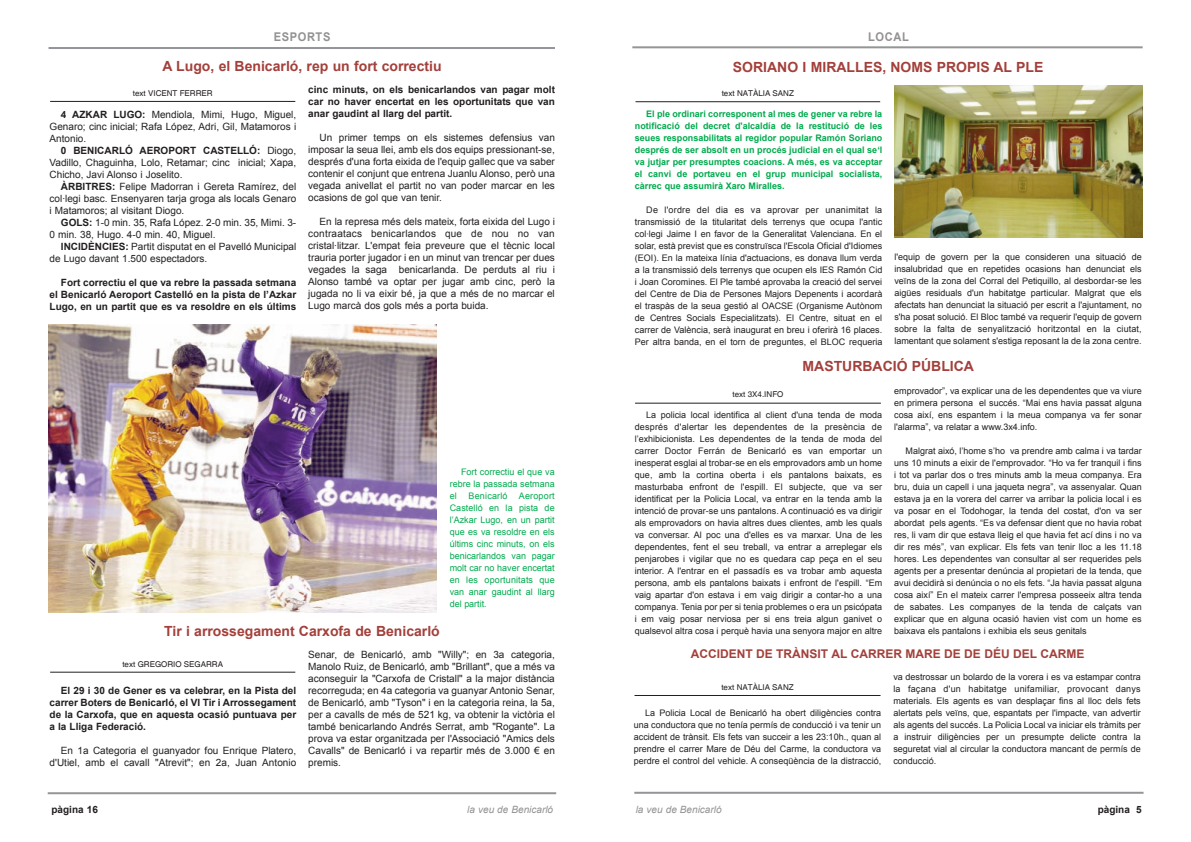
<style>
.page{position:relative;width:1191px;height:842px;background:#fff}
.page>*{position:absolute;margin:0;border:0;box-sizing:border-box;transform-origin:0 0}
.t1{font:700 14px "Arial";color:#a3403b}
.t2{font:700 12px "Arial";color:#a3403b}
.t3{font:700 12px "Arial";letter-spacing:.055em;color:#939191;scale:.92 1}
.t4{font:10px/12px "Arial";color:#231f20;text-align:justify}
.t5{font:700 10px/12px "Arial";color:#231f20;text-align:justify}
.t6{font:italic 10px "Arial";color:#939191}
.t7{font:9px/12px "Arial";color:#231f20;text-align:justify}
.t8{font:700 9px/12px "Arial";color:#00aa4e;text-align:justify}
.t9{font:9px/12px "Arial";color:#00aa4e;text-align:justify}
.t10{font:8px "Helvetica";color:#231f20}
.s1{font-weight:700}
</style>
<div class="page">
<hr style="left:48px;top:792px;width:508px;height:2px;background:#939598">
<hr style="left:634px;top:792px;width:509px;height:2px;background:#939598">
<hr style="left:48px;top:47px;width:507px;height:2px;background:#939598">
<hr style="left:632px;top:46px;width:510px;height:2px;background:#939598">
<hr style="left:635px;top:403px;width:246px;height:1px;background:#231f20">
<hr style="left:50px;top:101px;width:245px;height:1px;background:#231f20">
<img style="left:48px;top:325px;width:389px;height:287px">
<hr style="left:635px;top:102px;width:245px;height:1px;background:#231f20">
<img style="left:894px;top:85px;width:248px;height:152px">
<hr style="left:634px;top:695px;width:246px;height:1px;background:#231f20">
<hr style="left:50px;top:672px;width:245px;height:1px;background:#231f20">
<h2 class="t3" style="left:274px;top:30px;width:63px">ESPORTS</h2>
<h2 class="t3" style="left:868px;top:30px;width:46px">LOCAL</h2>
<h1 class="t1" style="left:162px;top:58px;width:281px">A Lugo, el Benicarló, rep un fort correctiu</h1>
<p class="t10" style="left:133px;top:88px;width:81px">text VICENT FERRER</p>
<p class="t4" style="left:50px;top:109px;width:248px;text-indent:11px"><span class="s1">4 AZKAR LUGO:</span> Mendiola, Mimi, Hugo, Miguel, Genaro; cinc inicial; Rafa López, Adri, Gil, Matamoros i Antonio.</p>
<p class="t4" style="left:50px;top:145px;width:248px;text-indent:11px"><span class="s1">0 BENICARLÓ AEROPORT CASTELLÓ:</span> Diogo, Vadillo, Chaguinha, Lolo, Retamar; cinc inicial; Xapa, Chicho, Javi Alonso i Joselito.</p>
<p class="t4" style="left:50px;top:181px;width:248px;text-indent:11px"><span class="s1">ÀRBITRES:</span> Felipe Madorran i Gereta Ramírez, del col·legi basc. Ensenyaren tarja groga als locals Genaro i Matamoros; al visitant Diogo.</p>
<p class="t4" style="left:50px;top:217px;width:248px;text-indent:11px"><span class="s1">GOLS:</span> 1-0 min. 35, Rafa López. 2-0 min. 35, Mimi. 3-<br>0 min. 38, Hugo. 4-0 min. 40, Miguel.</p>
<p class="t4" style="left:50px;top:241px;width:248px;text-indent:11px"><span class="s1">INCIDÈNCIES:</span> Partit disputat en el Pavelló Municipal de Lugo davant 1.500 espectadors.</p>
<p class="t5" style="left:50px;top:277px;width:248px;text-indent:11px">Fort correctiu el que va rebre la passada setmana el Benicarló Aeroport Castelló en la pista de l’Azkar Lugo, en un partit que es va resoldre en els últims</p>
<p class="t5" style="left:308px;top:83px;width:248px">cinc minuts, on els benicarlandos van pagar molt car no haver encertat en les oportunitats que van anar gaudint al llarg del partit.</p>
<p class="t4" style="left:308px;top:131px;width:248px;text-indent:11px">Un primer temps on els sistemes defensius van imposar la seua llei, amb els dos equips pressionant-se, després d'una forta eixida de l'equip gallec que va saber contenir el conjunt que entrena Juanlu Alonso, però una vegada anivellat el partit no van poder marcar en les ocasions de gol que van tenir.</p>
<p class="t4" style="left:308px;top:215px;width:248px;text-indent:11px">En la represa més dels mateix, forta eixida del Lugo i contraatacs benicarlandos que de nou no van cristal·litzar. L'empat feia preveure que el tècnic local trauria porter jugador i en un minut van trencar per dues vegades la saga benicarlanda. De perduts al riu i Alonso també va optar per jugar amb cinc, però la jugada no li va eixir bé, ja que a més de no marcar el Lugo marcà dos gols més a porta buida.</p>
<p class="t9" style="left:450px;top:466px;width:107px;text-indent:11px">Fort correctiu el que va rebre la passada setmana el</p>
<p class="t9" style="left:450px;top:490px;width:107px;text-indent:19px">Benicarló Aeroport Castelló en la pista de l’Azkar Lugo, en un partit que es va resoldre en els últims cinc minuts, on els benicarlandos van pagar molt car no haver encertat en les oportunitats que van anar gaudint al llarg del partit.</p>
<h1 class="t1" style="left:164px;top:623px;width:277px">Tir i arrossegament Carxofa de Benicarló</h1>
<p class="t10" style="left:122px;top:659px;width:102px">text GREGORIO SEGARRA</p>
<p class="t5" style="left:50px;top:685px;width:248px;text-indent:11px">El 29 i 30 de Gener es va celebrar, en la Pista del carrer Boters de Benicarló, el VI Tir i Arrossegament de la Carxofa, que en aquesta ocasió puntuava per a la Lliga Federació.</p>
<p class="t4" style="left:50px;top:745px;width:248px;text-align:right">En 1a Categoria el guanyador fou Enrique Platero, d'Utiel, amb el cavall "Atrevit"; en 2a, Juan Antonio</p>
<p class="t4" style="left:308px;top:648px;width:248px">Senar, de Benicarló, amb "Willy"; en 3a categoria, Manolo Ruiz, de Benicarló, amb "Brillant", que a més va aconseguir la "Carxofa de Cristall" a la major distància recorreguda; en 4a categoria va guanyar Antonio Senar, de Benicarló, amb "Tyson" i en la categoria reina, la 5a, per a cavalls de més de 521 kg, va obtenir la victòria el també benicarlando Andrés Serrat, amb "Rogante". La prova va estar organitzada per l'Associació "Amics dels Cavalls" de Benicarló i va repartir més de 3.000 € en premis.</p>
<h1 class="t1" style="left:733px;top:59px;width:312px">SORIANO I MIRALLES, NOMS PROPIS AL PLE</h1>
<p class="t10" style="left:721px;top:89px;width:74px">text NATÀLIA SANZ</p>
<p class="t8" style="left:635px;top:108px;width:249px;text-indent:11px">El ple ordinari corresponent al mes de gener va rebre la notificació del decret d'alcaldía de la restitució de les seues responsabilitats al regidor popular Ramón Soriano després de ser absolt en un procés judicial en el qual se‘l va jutjar per presumptes coacions. A més, es va acceptar el canvi de portaveu en el grup municipal socialista, càrrec que assumirà Xaro Miralles.</p>
<p class="t7" style="left:635px;top:204px;width:249px;text-indent:11px">De l'ordre del dia es va aprovar per unanimitat la transmissió de la titularitat dels terrenys que ocupa l'antic col·legi Jaime I en favor de la Generalitat Valenciana. En el solar, està previst que es construïsca l'Escola Oficial d'Idiomes (EOI). En la mateixa línia d'actuacions, es donava llum verda a la transmissió dels terrenys que ocupen els IES Ramón Cid i Joan Coromines. El Ple també aprovaba la creació del servei del Centre de Dia de Persones Majors Depenents i acordarà el traspàs de la seua gestió al OACSE (Organisme Autònom de Centres Socials Especialitzats). El Centre, situat en el carrer de València, serà inaugurat en breu i oferirà 16 places.<br>Per altra banda, en el torn de preguntes, el BLOC requeria</p>
<p class="t7" style="left:894px;top:251px;width:249px">l'equip de govern per la que consideren una situació de insalubridad que en repetides ocasions han denunciat els veïns de la zona del Corral del Petiquillo, al desbordar-se les aigües residuals d'un habitatge particular. Malgrat que els afectats han denunciat la situació per escrit a l'ajuntament, no s'ha posat solució. El Bloc també va requerir l'equip de govern sobre la falta de senyalització horitzontal en la ciutat, lamentant que solament s'estiga reposant la de la zona centre.</p>
<h1 class="t1" style="left:802px;top:359px;width:173px">MASTURBACIÓ PÚBLICA</h1>
<p class="t10" style="left:732px;top:390px;width:52px">text 3X4.INFO</p>
<p class="t7" style="left:634px;top:409px;width:249px;text-indent:11px">La policia local identifica al client d'una tenda de moda després d'alertar les dependentes de la presència de l’exhibicionista. Les dependentes de la tenda de moda del carrer Doctor Ferrán de Benicarló es van emportar un inesperat esglai al trobar-se en els emprovadors amb un home que, amb la cortina oberta i els pantalons baixats, es masturbaba enfront de l'espill. El subjecte, que va ser identificat per la Policia Local, va entrar en la tenda amb la intenció de provar-se uns pantalons. A continuació es va dirigir als emprovadors on havia altres dues clientes, amb les quals va conversar. Al poc una d'elles es va marxar. Una de les dependentes, fent el seu treball, va entrar a arreplegar els penjarobes i vigilar que no es quedara cap peça en el seu interior. A l'entrar en el passadís es va trobar amb aquesta persona, amb els pantalons baixats i enfront de l'espill. “Em vaig apartar d'on estava i em vaig dirigir a contar-ho a una companya. Tenia por per si tenia problemes o era un psicópata i em vaig posar nerviosa per si ens treia algun ganivet o qualsevol altra cosa i perquè havia una senyora major en altre</p>
<p class="t7" style="left:894px;top:385px;width:249px">emprovador”, va explicar una de les dependentes que va viure en primera persona el succés. “Mai ens havia passat alguna cosa així, ens espantem i la meua companya va fer sonar l'alarma”, va relatar a www.3x4.info.</p>
<p class="t7" style="left:894px;top:445px;width:249px;text-indent:11px">Malgrat aixó, l’home s’ho va prendre amb calma i va tardar uns 10 minuts a eixir de l'emprovador. “Ho va fer tranquil i fins i tot va parlar dos o tres minuts amb la meua companya. Era bru, duia un capell i una jaqueta negra”, va assenyalar. Quan estava ja en la vorera del carrer va arribar la policia local i es va posar en el Todohogar, la tenda del costat, d'on va ser abordat pels agents. “Es va defensar dient que no havia robat res, li vam dir que estava lleig el que havia fet ací dins i no va dir res més”, van explicar. Els fets van tenir lloc a les 11.18 hores. Les dependentes van consultar al ser requerides pels agents per a presentar denúncia al propietari de la tenda, que avui decidirà si denúncia o no els fets. “Ja havia passat alguna cosa així” En el mateix carrer l'empresa posseeix altra tenda de sabates. Les companyes de la tenda de calçats van explicar que en alguna ocasió havien vist com un home es baixava els pantalons i exhibia els seus genitals</p>
<h2 class="t2" style="left:691px;top:647px;width:395px">ACCIDENT DE TRÀNSIT AL CARRER MARE DE DE DÉU DEL CARME</h2>
<p class="t10" style="left:721px;top:682px;width:74px">text NATÀLIA SANZ</p>
<p class="t7" style="left:634px;top:707px;width:249px;text-indent:11px">La Policia Local de Benicarló ha obert diligències contra una conductora que no tenía permís de conducció i va tenir un accident de trànsit. Els fets van succeir a les 23:10h., quan al prendre el carrer Mare de Déu del Carme, la conductora va perdre el control del vehicle. A conseqüència de la distracció,</p>
<p class="t7" style="left:893px;top:671px;width:249px">va destrossar un bolardo de la vorera i es va estampar contra la façana d'un habitatge unifamiliar, provocant danys materials. Els agents es van desplaçar fins al lloc dels fets alertats pels veïns, que, espantats per l'impacte, van advertir als agents del succés. La Policia Local va iniciar els tràmits per a instruir diligències per un presumpte delicte contra la seguretat vial al circular la conductora mancant de permís de conducció.</p>
<p class="t5" style="left:52px;top:803px;width:48px">pàgina 16</p>
<p class="t6" style="left:467px;top:804px;width:87px">la veu de Benicarló</p>
<p class="t6" style="left:636px;top:803px;width:87px">la veu de Benicarló</p>
<p class="t5" style="left:1097px;top:803px;width:45px">pàgina 5</p>
</div>
